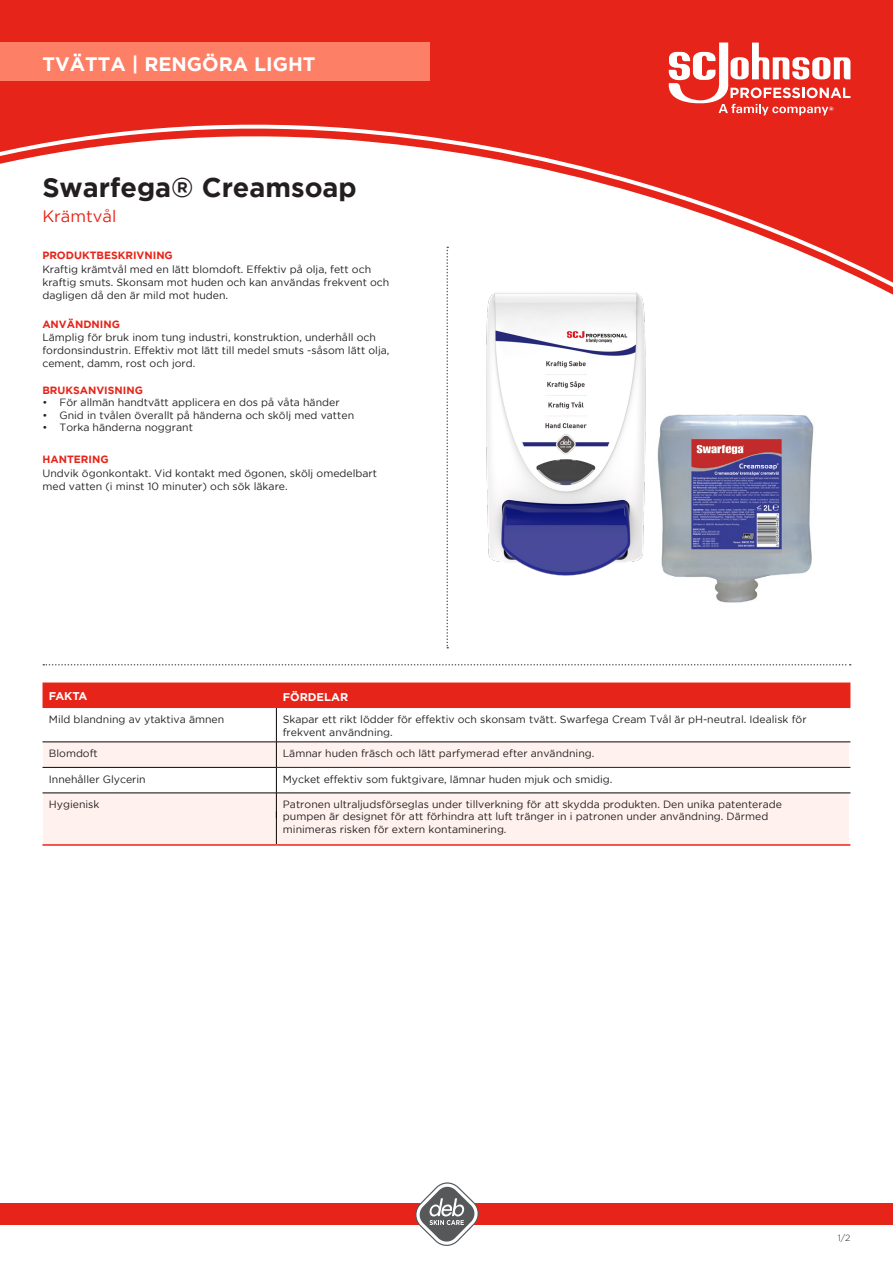
<style>
.page{position:relative;width:893px;height:1263px;background:#fff}
.page>*{position:absolute;margin:0;border:0;box-sizing:border-box;transform-origin:0 0}
.t1{font:700 27px "Gotham";color:#231f20}
.t2{font:700 19.5px "Gotham";color:#fff}
.t3{font:16.5px "Gotham";color:#e72419}
.t4{font:700 11.25px "Gotham";color:#fff}
._08_Subline_Prokyon{font:10.5px/13.4px "Gotham";color:#231f20}
.t5{font:700 10.5px "Gotham";color:#e72419}
.t6{font:300 9px "Gotham";color:#231f20}
.s1{font-weight:700;color:#e72419}
.s2{font-style:inherit}
</style>
<div class="page">
<img style="left:486px;top:303px;width:160px;height:273px">
<div style="left:43px;top:742px;width:806px;height:24px;background:#fff1ee"></div>
<div style="left:43px;top:793px;width:806px;height:51px;background:#fff1ee"></div>
<div style="left:0;top:0;width:893px;height:119px;background:#e72419"></div>
<svg style="left:0;top:119px;width:893px;height:184px"></svg>
<div style="left:0;top:43px;width:429px;height:38px;background:#fd7f66"></div>
<div style="left:0;top:1203px;width:893px;height:22px;background:#e72419"></div>
<svg style="left:415px;top:1182px;width:64px;height:64px"></svg>
<div style="left:43px;top:682px;width:807px;height:26px;background:#e72419"></div>
<hr style="left:276px;top:811px;width:1px;height:33px;background:#0a0604">
<hr style="left:43px;top:742px;width:233px;height:1px;background:#0a0604">
<hr style="left:276px;top:708px;width:1px;height:34px;background:#0a0604">
<hr style="left:43px;top:767px;width:234px;height:1px;background:#0a0604">
<hr style="left:43px;top:793px;width:233px;height:1px;background:#0a0604">
<hr style="left:43px;top:844px;width:233px;height:2px;background:#e72419">
<hr style="left:276px;top:844px;width:574px;height:2px;background:#e72419">
<hr style="left:276px;top:742px;width:574px;height:1px;background:#0a0604">
<hr style="left:277px;top:767px;width:573px;height:1px;background:#231f20">
<svg style="left:276px;top:742px;width:1px;height:69px"></svg>
<hr style="left:276px;top:793px;width:574px;height:1px;background:#0a0604">
<svg style="left:446px;top:247px;width:2px;height:401px"></svg>
<svg style="left:43px;top:664px;width:808px;height:1px"></svg>
<svg style="left:669px;top:43px;width:181px;height:72px"></svg>
<img style="left:657px;top:414px;width:157px;height:189px">
<p class="t2" style="left:43px;top:53px;width:275px">TVÄTTA | RENGÖRA LIGHT</p>
<p class="t1" style="left:42px;top:172px;width:316px">Swarfega® Creamsoap</p>
<p class="t3" style="left:42px;top:207px;width:76px">Krämtvål</p>
<p class="_08_Subline_Prokyon" style="left:42px;top:249px;width:348px"><span class="s1">PRODUKTBESKRIVNING<br></span>Kraftig krämtvål med en lätt blomdoft. Effektiv på olja, fett och kraftig smuts. Skonsam mot huden och kan användas frekvent och dagligen då den är mild mot huden.</p>
<p class="_08_Subline_Prokyon" style="left:42px;top:317px;width:349px"><span class="s1">ANVÄNDNING<br></span>Lämplig för bruk inom tung industri, konstruktion, underhåll och fordonsindustrin. Effektiv mot lätt till medel smuts -såsom lätt olja, cement, damm, rost och jord.</p>
<p class="t5" style="left:42px;top:384px;width:102px">BRUKSANVISNING</p>
<p class="_08_Subline_Prokyon" style="left:43px;top:395px;width:299px">• För allmän handtvätt applicera en dos på våta händer</p>
<p class="_08_Subline_Prokyon" style="left:43px;top:408px;width:313px">• Gnid in tvålen överallt på händerna och skölj med vatten</p>
<p class="_08_Subline_Prokyon" style="left:43px;top:421px;width:152px">• Torka händerna noggrant</p>
<p class="_08_Subline_Prokyon" style="left:43px;top:453px;width:336px"><span class="s1">HANTERING<br></span>Undvik ögonkontakt. Vid kontakt med ögonen, skölj omedelbart med vatten (i minst 10 minuter) och sök läkare.</p>
<p class="t4" style="left:49px;top:689px;width:40px">FAKTA</p>
<p class="t4" style="left:283px;top:691px;width:67px">F<span class="s2">Ö</span>RDEL<span class="s2">A</span>R</p>
<p class="_08_Subline_Prokyon" style="left:49px;top:713px;width:177px">Mild blandning av ytaktiva ämnen</p>
<p class="_08_Subline_Prokyon" style="left:283px;top:713px;width:525px;line-height:12.8px">Skapar ett rikt lödder för effektiv och skonsam tvätt. Swarfega Cream Tvål är pH-neutral. Idealisk för frekvent användning.</p>
<p class="_08_Subline_Prokyon" style="left:49px;top:747px;width:50px">Blomdoft</p>
<p class="_08_Subline_Prokyon" style="left:283px;top:746px;width:313px">Lämnar huden fräsch och lätt parfymerad efter användning.</p>
<p class="_08_Subline_Prokyon" style="left:49px;top:772px;width:98px">Innehåller Glycerin</p>
<p class="_08_Subline_Prokyon" style="left:283px;top:772px;width:331px">Mycket effektiv som fuktgivare, lämnar huden mjuk och smidig.</p>
<p class="_08_Subline_Prokyon" style="left:49px;top:798px;width:52px">Hygienisk</p>
<p class="_08_Subline_Prokyon" style="left:283px;top:798px;width:500px;line-height:12.6px">Patronen ultraljudsförseglas under tillverkning för att skydda produkten. Den unika patenterade pumpen är designet för att förhindra att luft tränger in i patronen under användning. Därmed minimeras risken för extern kontaminering.</p>
<p class="t6" style="left:838px;top:1232px;width:14px">1/2</p>
</div>
